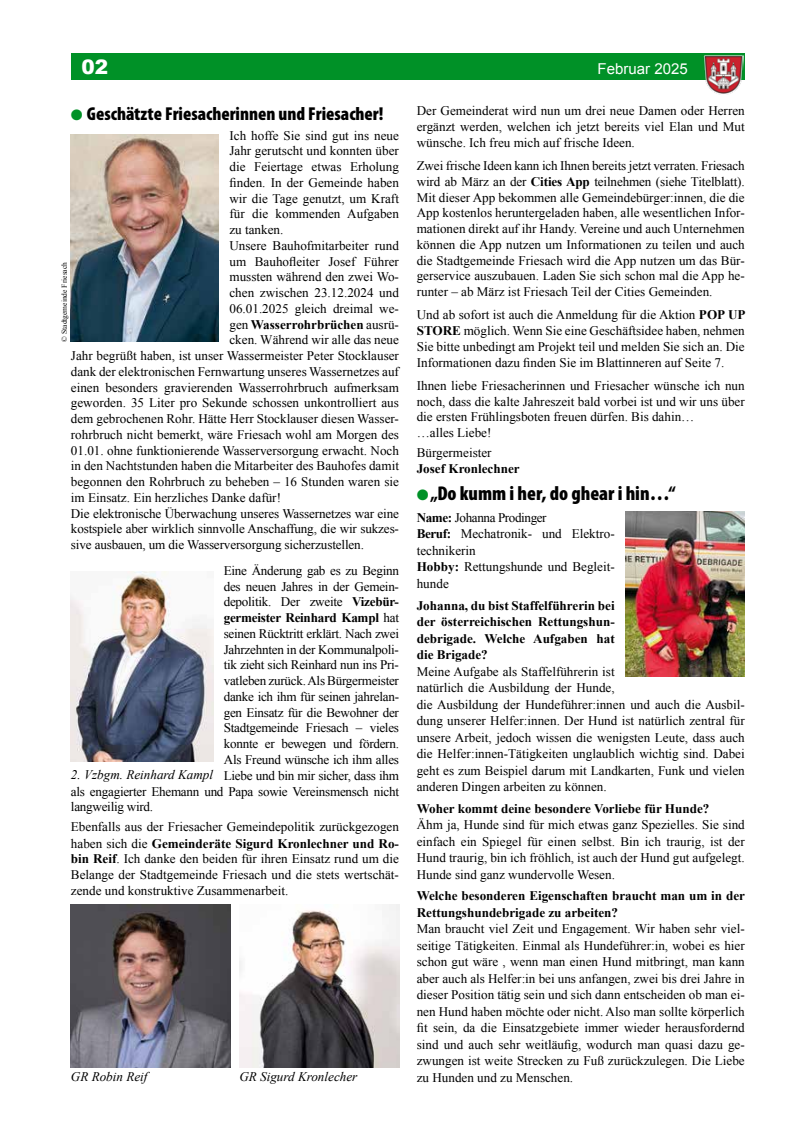
<style>
.page{position:relative;width:798px;height:1134px;background:#fff}
.page>*{position:absolute;margin:0;border:0;box-sizing:border-box;transform-origin:0 0}
.t1{font:900 condensed 20px "Myriad Pro";color:#000}
.t2{font:900 20px "Arial";color:#fff}
.t3{font:900 condensed 18.75px "Myriad Pro";color:#000}
.t4{font:15px "Arial";color:#fff}
.t5{font:13.12px/16.5px "Times New Roman";color:#000;text-align:justify}
.t6{font:13.12px "Times New Roman";letter-spacing:-.02em;color:#000}
.t7{font:700 13.12px/16.5px "Times New Roman";color:#000;text-align:justify}
.t8{font:italic 13.12px "Times New Roman";color:#000}
.t9{font:700 13.12px "Times New Roman";letter-spacing:-.02em;color:#000}
.t10{font:7.5px "Times New Roman";color:#000}
.s1{color:#009127}
.s2{font-weight:400}
.s3{font-weight:700}
</style>
<div class="page">
<div style="left:71px;top:53px;width:673px;height:27px;background:#009127"></div>
<img style="left:703px;top:55px;width:40px;height:39px">
<img style="left:71px;top:134px;width:148px;height:208px">
<img style="left:71px;top:904px;width:159px;height:163px">
<img style="left:239px;top:904px;width:160px;height:163px">
<img style="left:625px;top:511px;width:119px;height:165px">
<img style="left:71px;top:572px;width:142px;height:189px">
<h1 class="t2" style="left:81px;top:52px;width:28px">02</h1>
<p class="t4" style="left:597px;top:59px;width:92px">Februar 2025</p>
<h2 class="t3" style="left:71px;top:102px;width:314px"><span class="s1">●</span> Geschätzte Friesacherinnen und Friesacher!</h2>
<p class="t5" style="left:229px;top:127px;width:171px">Ich hoffe Sie sind gut ins neue</p>
<p class="t5" style="left:229px;top:143px;width:171px">Jahr gerutscht und konnten über</p>
<p class="t5" style="left:229px;top:158px;width:171px">die Feiertage etwas Erholung</p>
<p class="t5" style="left:229px;top:174px;width:171px">finden. In der Gemeinde haben</p>
<p class="t5" style="left:229px;top:190px;width:171px">wir die Tage genutzt, um Kraft</p>
<p class="t5" style="left:229px;top:206px;width:171px">für die kommenden Aufgaben</p>
<p class="t5" style="left:229px;top:221px;width:55px">zu tanken.</p>
<p class="t5" style="left:229px;top:237px;width:171px">Unsere Bauhofmitarbeiter rund</p>
<p class="t5" style="left:229px;top:253px;width:171px">um Bauhofleiter Josef Führer</p>
<p class="t5" style="left:229px;top:269px;width:171px">mussten während den zwei Wo-</p>
<p class="t5" style="left:229px;top:284px;width:171px">chen zwischen 23.12.2024 und</p>
<p class="t5" style="left:229px;top:300px;width:171px">06.01.2025 gleich dreimal we-</p>
<p class="t7" style="left:229px;top:316px;width:171px"><span class="s2">gen</span> Wasserrohrbrüchen <span class="s2">ausrü-</span></p>
<p class="t5" style="left:229px;top:332px;width:171px">cken. Während wir alle das neue</p>
<p class="t5" style="left:71px;top:347px;width:329px">Jahr begrüßt haben, ist unser Wassermeister Peter Stocklauser</p>
<p class="t5" style="left:71px;top:363px;width:329px">dank der elektronischen Fernwartung unseres Wassernetzes auf</p>
<p class="t5" style="left:71px;top:379px;width:329px">einen besonders gravierenden Wasserrohrbruch aufmerksam</p>
<p class="t5" style="left:71px;top:395px;width:329px">geworden. 35 Liter pro Sekunde schossen unkontrolliert aus</p>
<p class="t5" style="left:71px;top:410px;width:329px">dem gebrochenen Rohr. Hätte Herr Stocklauser diesen Wasser-</p>
<p class="t5" style="left:71px;top:426px;width:329px">rohrbruch nicht bemerkt, wäre Friesach wohl am Morgen des</p>
<p class="t5" style="left:71px;top:442px;width:329px">01.01. ohne funktionierende Wasserversorgung erwacht. Noch</p>
<p class="t5" style="left:71px;top:458px;width:329px">in den Nachtstunden haben die Mitarbeiter des Bauhofes damit</p>
<p class="t5" style="left:71px;top:473px;width:329px">begonnen den Rohrbruch zu beheben – 16 Stunden waren sie</p>
<p class="t5" style="left:71px;top:489px;width:211px">im Einsatz. Ein herzliches Danke dafür!</p>
<p class="t5" style="left:71px;top:505px;width:329px">Die elektronische Überwachung unseres Wassernetzes war eine</p>
<p class="t5" style="left:71px;top:521px;width:329px">kostspiele aber wirklich sinnvolle Anschaffung, die wir sukzes-</p>
<p class="t5" style="left:71px;top:536px;width:294px">sive ausbauen, um die Wasserversorgung sicherzustellen.</p>
<p class="t6" style="left:224px;top:562px;width:177px">Eine Änderung gab es zu Beginn</p>
<p class="t6" style="left:224px;top:577px;width:177px">des neuen Jahres in der Gemein-</p>
<p class="t6" style="left:224px;top:593px;width:177px">depolitik. Der zweite <span class="s3">Vizebür-</span></p>
<p class="t9" style="left:224px;top:609px;width:177px">germeister Reinhard Kampl <span class="s2">hat</span></p>
<p class="t6" style="left:224px;top:625px;width:177px">seinen Rücktritt erklärt. Nach zwei</p>
<p class="t6" style="left:224px;top:640px;width:177px">Jahrzehnten in der Kommunalpoli-</p>
<p class="t6" style="left:224px;top:656px;width:177px">tik zieht sich Reinhard nun ins Pri-</p>
<p class="t6" style="left:224px;top:672px;width:177px">vatleben zurück. Als Bürgermeister</p>
<p class="t6" style="left:224px;top:688px;width:177px">danke ich ihm für seinen jahrelan-</p>
<p class="t6" style="left:224px;top:703px;width:177px">gen Einsatz für die Bewohner der</p>
<p class="t6" style="left:224px;top:719px;width:177px">Stadtgemeinde Friesach – vieles</p>
<p class="t6" style="left:224px;top:735px;width:177px">konnte er bewegen und fördern.</p>
<p class="t6" style="left:224px;top:751px;width:177px">Als Freund wünsche ich ihm alles</p>
<p class="t6" style="left:224px;top:766px;width:177px">Liebe und bin mir sicher, dass ihm</p>
<p class="t6" style="left:71px;top:782px;width:329px">als engagierter Ehemann und Papa sowie Vereinsmensch nicht</p>
<p class="t6" style="left:71px;top:798px;width:84px">langweilig wird.</p>
<p class="t5" style="left:71px;top:819px;width:329px;line-height:15.9px">Ebenfalls aus der Friesacher Gemeindepolitik zurückgezogen haben sich die <span class="s3">Gemeinderäte Sigurd Kronlechner und Ro&shy;bin Reif</span>. Ich danke den beiden für ihren Einsatz rund um die Belange der Stadtgemeinde Friesach und die stets wertschät&shy;zende und konstruktive Zusammenarbeit.</p>
<p class="t10" style="left:59px;top:342px;width:81px;rotate:-90deg">© Stadtgemeinde Friesach</p>
<p class="t8" style="left:71px;top:765px;width:144px">2. Vzbgm. Reinhard Kampl</p>
<p class="t8" style="left:71px;top:1068px;width:78px">GR Robin Reif</p>
<p class="t8" style="left:239px;top:1068px;width:119px">GR Sigurd Kronlecher</p>
<p class="t5" style="left:416px;top:103px;width:329px;line-height:15.8px">Der Gemeinderat wird nun um drei neue Damen oder Herren ergänzt werden, welchen ich jetzt bereits viel Elan und Mut wünsche. Ich freu mich auf frische Ideen.</p>
<p class="t5" style="left:416px;top:158px;width:329px;line-height:15.8px">Zwei frische Ideen kann ich Ihnen bereits jetzt verraten. Friesach wird ab März an der <span class="s3">Cities App</span> teilnehmen (siehe Titelblatt).<br>Mit dieser App bekommen alle Gemeindebürger:innen, die die App kostenlos heruntergeladen haben, alle wesentlichen Infor&shy;mationen direkt auf ihr Handy. Vereine und auch Unternehmen können die App nutzen um Informationen zu teilen und auch die Stadtgemeinde Friesach wird die App nutzen um das Bür&shy;gerservice auszubauen. Laden Sie sich schon mal die App he&shy;runter – ab März ist Friesach Teil der Cities Gemeinden.</p>
<p class="t5" style="left:416px;top:307px;width:330px;line-height:15.8px">Und ab sofort ist auch die Anmeldung für die Aktion <span class="s3">POP UP STORE</span> möglich. Wenn Sie eine Geschäftsidee haben, nehmen Sie bitte unbedingt am Projekt teil und melden Sie sich an. Die Informationen dazu finden Sie im Blattinneren auf Seite 7.</p>
<p class="t5" style="left:416px;top:377px;width:329px;line-height:15.8px;text-align:left">Ihnen liebe Friesacherinnen und Friesacher wünsche ich nun noch, dass die kalte Jahreszeit bald vorbei ist und wir uns über die ersten Frühlingsboten freuen dürfen. Bis dahin…<br>…alles Liebe!</p>
<p class="t5" style="left:416px;top:444px;width:76px">Bürgermeister</p>
<p class="t7" style="left:416px;top:460px;width:104px">Josef Kronlechner</p>
<h1 class="t1" style="left:416px;top:481px;width:260px"><span class="s1">●</span> „Do kumm i her, do ghear i hin…“</h1>
<p class="t5" style="left:416px;top:509px;width:199px;text-align:left"><span class="s3">Name:</span> Johanna Prodinger<br><span class="s3">Beruf:</span> Mechatronik- und Elektro&shy;technikerin<br><span class="s3">Hobby:</span> Rettungshunde und Begleit&shy;hunde</p>
<p class="t7" style="left:416px;top:596px;width:199px">Johanna, du bist Staffelführerin bei der österreichischen Rettungshun&shy;debrigade. Welche Aufgaben hat die Brigade?</p>
<p class="t5" style="left:416px;top:663px;width:329px;text-align:left">Meine Aufgabe als Staffelführerin ist<br>natürlich die Ausbildung der Hunde,<br>die Ausbildung der Hundeführer:innen und auch die Ausbil&shy;dung unserer Helfer:innen. Der Hund ist natürlich zentral für unsere Arbeit, jedoch wissen die wenigsten Leute, dass auch die Helfer:innen-Tätigkeiten unglaublich wichtig sind. Dabei geht es zum Beispiel darum mit Landkarten, Funk und vielen anderen Dingen arbeiten zu können.</p>
<p class="t7" style="left:416px;top:799px;width:294px">Woher kommt deine besondere Vorliebe für Hunde?</p>
<p class="t5" style="left:416px;top:816px;width:329px">Ähm ja, Hunde sind für mich etwas ganz Spezielles. Sie sind einfach ein Spiegel für einen selbst. Bin ich traurig, ist der Hund traurig, bin ich fröhlich, ist auch der Hund gut aufgelegt.<br>Hunde sind ganz wundervolle Wesen.</p>
<p class="t7" style="left:416px;top:887px;width:330px">Welche besonderen Eigenschaften braucht man um in der<br>Rettungshundebrigade zu arbeiten?</p>
<p class="t5" style="left:416px;top:920px;width:329px">Man braucht viel Zeit und Engagement. Wir haben sehr viel&shy;seitige Tätigkeiten. Einmal als Hundeführer:in, wobei es hier schon gut wäre , wenn man einen Hund mitbringt, man kann aber auch als Helfer:in bei uns anfangen, zwei bis drei Jahre in dieser Position tätig sein und sich dann entscheiden ob man ei&shy;nen Hund haben möchte oder nicht. Also man sollte körperlich fit sein, da die Einsatzgebiete immer wieder herausfordernd sind und auch sehr weitläufig, wodurch man quasi dazu ge&shy;zwungen ist weite Strecken zu Fuß zurückzulegen. Die Liebe zu Hunden und zu Menschen.</p>
</div>
